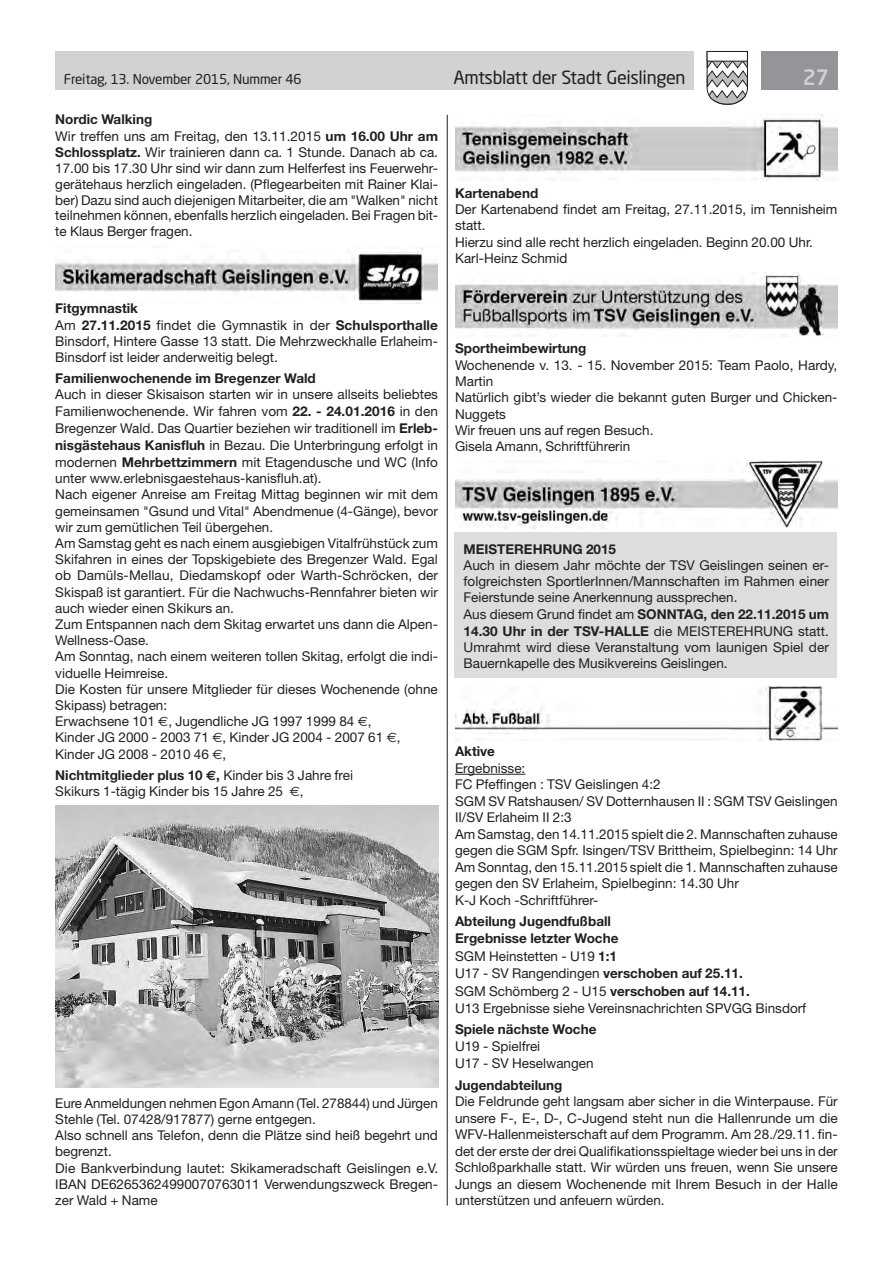
<style>
.page{position:relative;width:893px;height:1263px;background:#fff}
.page>*{position:absolute;margin:0;border:0;box-sizing:border-box;transform-origin:0 0}
.t1{font:500 21px "Neo Sans Std";color:#d1d2d4}
.t2{font:18px "Neo Sans Std";letter-spacing:-.02em;color:#231f20}
.t3{font:13.5px/16.4px "Helvetica Neue LT Std";color:#231f20}
.t4{font:700 13.5px "Helvetica Neue LT Std";color:#231f20}
.t5{font:13.5px "Neo Sans Std";letter-spacing:-.015em;color:#231f20}
.s1{font-weight:700}
.s2{font-family:"Euro Sans"}
.s3{font-family:"Euro Sans";font-weight:700}
</style>
<div class="page">
<div style="left:55px;top:51px;width:639px;height:38px;background:#d1d2d4"></div>
<div style="left:761px;top:51px;width:77px;height:38px;background:#939598"></div>
<svg style="left:706px;top:51px;width:42px;height:54px"></svg>
<div style="left:707px;top:51px;width:41px;height:10px;background:#fff;border:1px solid #231f20"></div>
<div style="left:454px;top:532px;width:383px;height:146px;background:#dcdddf"></div>
<hr style="left:447px;top:115px;width:1px;height:1090px;background:#231f20">
<img style="left:55px;top:247px;width:383px;height:57px">
<img style="left:55px;top:806px;width:384px;height:281px">
<hr style="left:455px;top:774px;width:70px;height:1px;background:#231f20">
<img style="left:455px;top:115px;width:383px;height:66px">
<img style="left:455px;top:274px;width:383px;height:63px">
<img style="left:455px;top:461px;width:383px;height:68px">
<img style="left:455px;top:686px;width:383px;height:54px">
<p class="t5" style="left:64px;top:71px;width:239px">Freitag, 13. November 2015, Nummer 46</p>
<h2 class="t2" style="left:453px;top:66px;width:234px">Amtsblatt der Stadt Geislingen</h2>
<h1 class="t1" style="left:803px;top:64px;width:28px">27</h1>
<p class="t3" style="left:55px;top:112px;width:384px;line-height:15.9px"><span class="s1">Nordic Walking<br></span>Wir treffen uns am Freitag, den 13.11.2015 <span class="s1">um 16.00 Uhr am Schlossplatz.</span> Wir trainieren dann ca. 1 Stunde. Danach ab ca.<br>17.00 bis 17.30 Uhr sind wir dann zum Helferfest ins Feuerwehr&shy;gerätehaus herzlich eingeladen. (Pflegearbeiten mit Rainer Klai&shy;ber) Dazu sind auch diejenigen Mitarbeiter, die am "Walken" nicht teilnehmen können, ebenfalls herzlich eingeladen. Bei Fragen bit&shy;te Klaus Berger fragen.</p>
<p class="t4" style="left:455px;top:184px;width:85px">Kartenabend</p>
<p class="t3" style="left:455px;top:201px;width:384px">Der Kartenabend findet am Freitag, 27.11.2015, im Tennisheim statt.<br>Hierzu sind alle recht herzlich eingeladen. Beginn 20.00 Uhr.<br>Karl-Heinz Schmid</p>
<p class="t3" style="left:55px;top:300px;width:384px"><span class="s1">Fitgymnastik<br></span>Am <span class="s1">27.11.2015</span> findet die Gymnastik in der <span class="s1">Schulsporthalle </span>Binsdorf, Hintere Gasse 13 statt. Die Mehrzweckhalle Erlaheim-Binsdorf ist leider anderweitig belegt.</p>
<p class="t4" style="left:55px;top:370px;width:262px">Familienwochenende im Bregenzer Wald</p>
<p class="t3" style="left:55px;top:386px;width:384px">Auch in dieser Skisaison starten wir in unsere allseits beliebtes Familienwochenende. Wir fahren vom <span class="s1">22. - 24.01.2016</span> in den Bregenzer Wald. Das Quartier beziehen wir traditionell im <span class="s1">Erleb&shy;nisgästehaus Kanisfluh</span> in Bezau. Die Unterbringung erfolgt in modernen <span class="s1">Mehrbettzimmern</span> mit Etagendusche und WC (Info unter www.erlebnisgaestehaus-kanisfluh.at).<br>Nach eigener Anreise am Freitag Mittag beginnen wir mit dem gemeinsamen "Gsund und Vital" Abendmenue (4-Gänge), bevor wir zum gemütlichen Teil übergehen.<br>Am Samstag geht es nach einem ausgiebigen Vitalfrühstück zum Skifahren in eines der Topskigebiete des Bregenzer Wald. Egal ob Damüls-Mellau, Diedamskopf oder Warth-Schröcken, der Skispaß ist garantiert. Für die Nachwuchs-Rennfahrer bieten wir auch wieder einen Skikurs an.<br>Zum Entspannen nach dem Skitag erwartet uns dann die Alpen-Wellness-Oase.<br>Am Sonntag, nach einem weiteren tollen Skitag, erfolgt die indi&shy;viduelle Heimreise.<br>Die Kosten für unsere Mitglieder für dieses Wochenende (ohne Skipass) betragen:<br>Erwachsene 101 <span class="s2">E</span>, Jugendliche JG 1997 1999 84 <span class="s2">E</span>,<br>Kinder JG 2000 - 2003 71 <span class="s2">E</span>, Kinder JG 2004 - 2007 61 <span class="s2">E</span>, Kinder JG 2008 - 2010 46 <span class="s2">E</span>,</p>
<p class="t3" style="left:55px;top:767px;width:299px"><span class="s1">Nichtmitglieder plus 10</span> <span class="s3">E</span><span class="s1">,</span> Kinder bis 3 Jahre frei<br>Skikurs 1-tägig Kinder bis 15 Jahre 25 <span class="s2">E</span>,</p>
<p class="t3" style="left:55px;top:1095px;width:384px">Eure Anmeldungen nehmen Egon Amann (Tel. 278844) und Jürgen Stehle (Tel. 07428/917877) gerne entgegen.<br>Also schnell ans Telefon, denn die Plätze sind heiß begehrt und begrenzt.<br>Die Bankverbindung lautet: Skikameradschaft Geislingen e.V.<br>IBAN DE62653624990070763011 Verwendungszweck Bregen&shy;zer Wald + Name</p>
<p class="t4" style="left:455px;top:340px;width:133px">Sportheimbewirtung</p>
<p class="t3" style="left:455px;top:356px;width:384px">Wochenende v. 13. - 15. November 2015: Team Paolo, Hardy, Martin<br>Natürlich gibt’s wieder die bekannt guten Burger und Chicken-Nuggets<br>Wir freuen uns auf regen Besuch.<br>Gisela Amann, Schriftführerin</p>
<p class="t4" style="left:463px;top:540px;width:154px">MEISTEREHRUNG 2015</p>
<p class="t3" style="left:463px;top:556px;width:367px">Auch in diesem Jahr möchte der TSV Geislingen seinen er&shy;folgreichsten SportlerInnen/Mannschaften im Rahmen einer Feierstunde seine Anerkennung aussprechen.<br>Aus diesem Grund findet am <span class="s1">SONNTAG, den 22.11.2015 um 14.30 Uhr in der TSV-HALLE</span> die MEISTEREHRUNG statt.<br>Umrahmt wird diese Veranstaltung vom launigen Spiel der Bauernkapelle des Musikvereins Geislingen.</p>
<p class="t4" style="left:455px;top:743px;width:42px">Aktive</p>
<p class="t3" style="left:455px;top:760px;width:384px">Ergebnisse:<br>FC Pfeffingen : TSV Geislingen 4:2<br>SGM SV Ratshausen/ SV Dotternhausen II : SGM TSV Geislingen II/SV Erlaheim II 2:3<br>Am Samstag, den 14.11.2015 spielt die 2. Mannschaften zuhause gegen die SGM Spfr. Isingen/TSV Brittheim, Spielbeginn: 14 Uhr Am Sonntag, den 15.11.2015 spielt die 1. Mannschaften zuhause gegen den SV Erlaheim, Spielbeginn: 14.30 Uhr<br>K-J Koch -Schriftführer-</p>
<p class="t3" style="left:455px;top:912px;width:353px;line-height:17.4px"><span class="s1">Abteilung Jugendfußball<br>Ergebnisse letzter Woche<br></span>SGM Heinstetten - U19 <span class="s1">1:1<br></span>U17 - SV Rangendingen <span class="s1">verschoben auf 25.11.<br></span>SGM Schömberg 2 - U15 <span class="s1">verschoben auf 14.11.<br></span>U13 Ergebnisse siehe Vereinsnachrichten SPVGG Binsdorf</p>
<p class="t4" style="left:455px;top:1021px;width:143px">Spiele nächste Woche</p>
<p class="t3" style="left:455px;top:1038px;width:140px;line-height:16.8px">U19 - Spielfrei<br>U17 - SV Heselwangen</p>
<p class="t4" style="left:455px;top:1077px;width:109px">Jugendabteilung</p>
<p class="t3" style="left:455px;top:1093px;width:384px;text-align:justify">Die Feldrunde geht langsam aber sicher in die Winterpause. Für unsere F-, E-, D-, C-Jugend steht nun die Hallenrunde um die WFV-Hallenmeisterschaft auf dem Programm. Am 28./29.11. fin&shy;det der erste der drei Qualifikationsspieltage wieder bei uns in der Schloßparkhalle statt. Wir würden uns freuen, wenn Sie unsere Jungs an diesem Wochenende mit Ihrem Besuch in der Halle unterstützen und anfeuern würden.</p>
</div>
